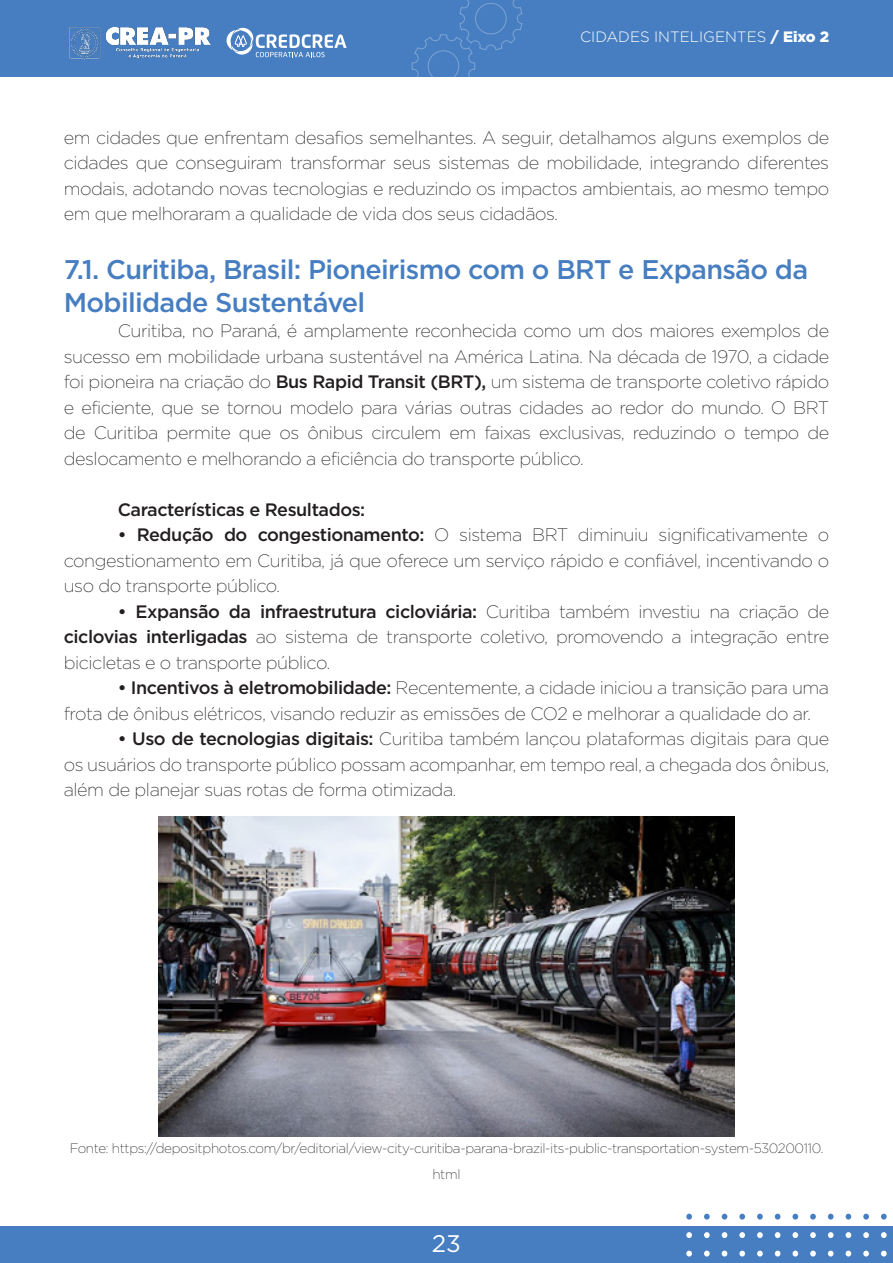
<style>
.page{position:relative;width:893px;height:1263px;background:#fff}
.page>*{position:absolute;margin:0;border:0;box-sizing:border-box;transform-origin:0 0}
.t1{font:500 27px/33px "Gotham";letter-spacing:-.025em;color:#467ec1}
.t2{font:24px "Gotham";color:#fff}
.t3{font:200 18px/25.5px "Gotham";letter-spacing:-.025em;color:#231f20;text-align:justify}
.t4{font:500 18px "Gotham";letter-spacing:-.025em;color:#231f20}
.t5{font:300 15px "Gotham";color:#fff}
.t6{font:200 13.5px/25.5px "Gotham";letter-spacing:-.025em;color:#231f20;text-align:center}
.s1{font-weight:900}
.s2{font-weight:500}
</style>
<div class="page">
<div style="left:0;top:0;width:893px;height:77px;background:#467ec1"></div>
<div style="left:0;top:1226px;width:893px;height:37px;background:#467ec1"></div>
<svg style="left:412px;top:0;width:111px;height:77px"></svg>
<svg style="left:881px;top:1250px;width:6px;height:6px"></svg>
<svg style="left:863px;top:1250px;width:6px;height:6px"></svg>
<svg style="left:846px;top:1250px;width:5px;height:6px"></svg>
<svg style="left:828px;top:1250px;width:5px;height:6px"></svg>
<svg style="left:810px;top:1250px;width:6px;height:6px"></svg>
<svg style="left:792px;top:1250px;width:6px;height:6px"></svg>
<svg style="left:775px;top:1250px;width:5px;height:6px"></svg>
<svg style="left:757px;top:1250px;width:6px;height:6px"></svg>
<svg style="left:739px;top:1250px;width:6px;height:6px"></svg>
<svg style="left:722px;top:1250px;width:5px;height:6px"></svg>
<svg style="left:704px;top:1250px;width:6px;height:6px"></svg>
<svg style="left:686px;top:1250px;width:6px;height:6px"></svg>
<svg style="left:881px;top:1232px;width:6px;height:6px"></svg>
<svg style="left:863px;top:1232px;width:6px;height:6px"></svg>
<svg style="left:846px;top:1232px;width:5px;height:6px"></svg>
<svg style="left:828px;top:1232px;width:5px;height:6px"></svg>
<svg style="left:810px;top:1232px;width:6px;height:6px"></svg>
<svg style="left:792px;top:1232px;width:6px;height:6px"></svg>
<svg style="left:775px;top:1232px;width:5px;height:6px"></svg>
<svg style="left:757px;top:1232px;width:6px;height:6px"></svg>
<svg style="left:739px;top:1232px;width:6px;height:6px"></svg>
<svg style="left:722px;top:1232px;width:5px;height:6px"></svg>
<svg style="left:704px;top:1232px;width:6px;height:6px"></svg>
<svg style="left:686px;top:1232px;width:6px;height:6px"></svg>
<svg style="left:881px;top:1214px;width:6px;height:5px"></svg>
<svg style="left:863px;top:1214px;width:6px;height:5px"></svg>
<svg style="left:846px;top:1214px;width:5px;height:5px"></svg>
<svg style="left:828px;top:1214px;width:5px;height:5px"></svg>
<svg style="left:810px;top:1214px;width:6px;height:5px"></svg>
<svg style="left:792px;top:1214px;width:6px;height:5px"></svg>
<svg style="left:775px;top:1214px;width:5px;height:5px"></svg>
<svg style="left:757px;top:1214px;width:6px;height:5px"></svg>
<svg style="left:739px;top:1214px;width:6px;height:5px"></svg>
<svg style="left:722px;top:1214px;width:5px;height:5px"></svg>
<svg style="left:704px;top:1214px;width:6px;height:5px"></svg>
<svg style="left:686px;top:1214px;width:6px;height:5px"></svg>
<img style="left:69px;top:27px;width:142px;height:33px">
<svg style="left:227px;top:28px;width:120px;height:29px"></svg>
<img style="left:158px;top:816px;width:576px;height:320px">
<p class="t5" style="left:580px;top:27px;width:250px">CIDADES INTELIGENTES <span class="s1">/ Eixo 2</span></p>
<p class="t3" style="left:64px;top:124px;width:767px">em cidades que enfrentam desafios semelhantes. A seguir, detalhamos alguns exemplos de cidades que conseguiram transformar seus sistemas de mobilidade, integrando diferentes modais, adotando novas tecnologias e reduzindo os impactos ambientais, ao mesmo tempo em que melhoraram a qualidade de vida dos seus cidadãos.</p>
<h1 class="t1" style="left:64px;top:252px;width:746px">7.1. Curitiba, Brasil: Pioneirismo com o BRT e Expansão da<br>Mobilidade Sustentável</h1>
<p class="t3" style="left:64px;top:318px;width:767px;text-indent:54px">Curitiba, no Paraná, é amplamente reconhecida como um dos maiores exemplos de sucesso em mobilidade urbana sustentável na América Latina. Na década de 1970, a cidade foi pioneira na criação do <span class="s2">Bus Rapid Transit (BRT),</span> um sistema de transporte coletivo rápido e eficiente, que se tornou modelo para várias outras cidades ao redor do mundo. O BRT de Curitiba permite que os ônibus circulem em faixas exclusivas, reduzindo o tempo de deslocamento e melhorando a eficiência do transporte público.</p>
<p class="t4" style="left:118px;top:497px;width:249px">Características e Resultados:</p>
<p class="t3" style="left:64px;top:522px;width:767px;text-indent:54px"><span class="s2">• Redução do congestionamento:</span> O sistema BRT diminuiu significativamente o congestionamento em Curitiba, já que oferece um serviço rápido e confiável, incentivando o uso do transporte público.</p>
<p class="t3" style="left:64px;top:598px;width:767px;text-indent:54px"><span class="s2">• Expansão da infraestrutura cicloviária:</span> Curitiba também investiu na criação de <span class="s2">ciclovias interligadas</span> ao sistema de transporte coletivo, promovendo a integração entre bicicletas e o transporte público.</p>
<p class="t3" style="left:64px;top:675px;width:767px;text-indent:54px"><span class="s2">• Incentivos à eletromobilidade:</span> Recentemente, a cidade iniciou a transição para uma frota de ônibus elétricos, visando reduzir as emissões de CO2 e melhorar a qualidade do ar.</p>
<p class="t3" style="left:64px;top:726px;width:767px;text-indent:54px"><span class="s2">• Uso de tecnologias digitais:</span> Curitiba também lançou plataformas digitais para que os usuários do transporte público possam acompanhar, em tempo real, a chegada dos ônibus, além de planejar suas rotas de forma otimizada.</p>
<p class="t6" style="left:70px;top:1135px;width:755px">Fonte: https://depositphotos.com/br/editorial/view-city-curitiba-parana-brazil-its-public-transportation-system-530200110. html</p>
<h2 class="t2" style="left:432px;top:1228px;width:31px">23</h2>
</div>
